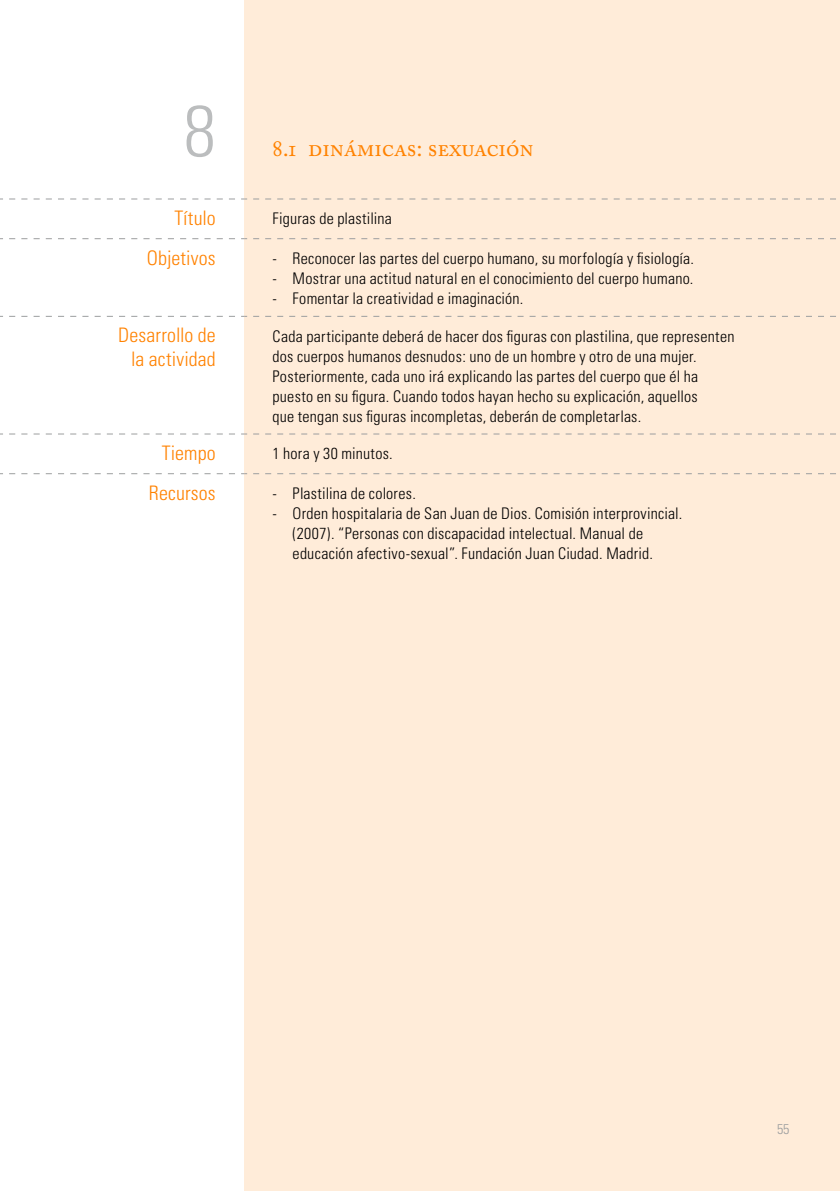
<style>
.page{position:relative;width:840px;height:1191px;background:#fff}
.page>*{position:absolute;margin:0;border:0;box-sizing:border-box;transform-origin:0 0}
.t1{font:300 condensed 72px "Univers";color:#bbbdbe}
.t2{font:24px "Adobe Caslon Regular SC";letter-spacing:-.005em;color:#ff8200}
.t3{font:300 condensed 20px/24px "Univers";letter-spacing:.005em;color:#ff8200;text-align:right}
.t4{font:300 condensed 16px/20px "Univers";letter-spacing:.015em;color:#000}
.t5{font:300 condensed 14px "Univers";color:#9c9e9f}
</style>
<div class="page">
<hr style="left:0;top:0;width:1px;height:1191px;background:#ffecd9">
<div style="left:244px;top:0;width:595px;height:1191px;background:#ffecd9"></div>
<svg style="left:9px;top:238px;width:238px;height:1px"></svg>
<svg style="left:253px;top:238px;width:587px;height:1px"></svg>
<svg style="left:9px;top:316px;width:238px;height:1px"></svg>
<svg style="left:253px;top:316px;width:587px;height:1px"></svg>
<svg style="left:9px;top:433px;width:238px;height:1px"></svg>
<svg style="left:253px;top:433px;width:587px;height:1px"></svg>
<svg style="left:9px;top:473px;width:238px;height:1px"></svg>
<svg style="left:253px;top:473px;width:587px;height:1px"></svg>
<svg style="left:9px;top:198px;width:238px;height:1px"></svg>
<svg style="left:253px;top:198px;width:587px;height:1px"></svg>
<h1 class="t1" style="left:183px;top:88px;width:33px">8</h1>
<h2 class="t2" style="left:272px;top:134px;width:262px">8.1 dinámicas: sexuación</h2>
<p class="t3" style="left:174px;top:206px;width:43px">Título</p>
<p class="t4" style="left:272px;top:208px;width:121px">Figuras de plastilina</p>
<p class="t3" style="left:147px;top:246px;width:70px">Objetivos</p>
<p class="t4" style="left:272px;top:248px;width:423px">- Reconocer las partes del cuerpo humano, su morfología y fisiología.</p>
<p class="t4" style="left:272px;top:268px;width:422px">- Mostrar una actitud natural en el conocimiento del cuerpo humano.</p>
<p class="t4" style="left:272px;top:288px;width:252px">- Fomentar la creatividad e imaginación.</p>
<p class="t3" style="left:118px;top:323px;width:99px">Desarrollo de la actividad</p>
<p class="t4" style="left:272px;top:326px;width:463px">Cada participante deberá de hacer dos figuras con plastilina, que representen dos cuerpos humanos desnudos: uno de un hombre y otro de una mujer.<br>Posteriormente, cada uno irá explicando las partes del cuerpo que él ha puesto en su figura. Cuando todos hayan hecho su explicación, aquellos<br>que tengan sus figuras incompletas, deberán de completarlas.</p>
<p class="t3" style="left:162px;top:441px;width:55px">Tiempo</p>
<p class="t4" style="left:272px;top:443px;width:122px">1 hora y 30 minutos.</p>
<p class="t3" style="left:149px;top:481px;width:68px">Recursos</p>
<p class="t4" style="left:272px;top:483px;width:145px">- Plastilina de colores.</p>
<p class="t4" style="left:292px;top:503px;width:391px;text-indent:-20px">- Orden hospitalaria de San Juan de Dios. Comisión interprovincial. (2007). “Personas con discapacidad intelectual. Manual de educación afectivo-sexual”. Fundación Juan Ciudad. Madrid.</p>
<p class="t5" style="left:776px;top:1120px;width:14px">55</p>
</div>
